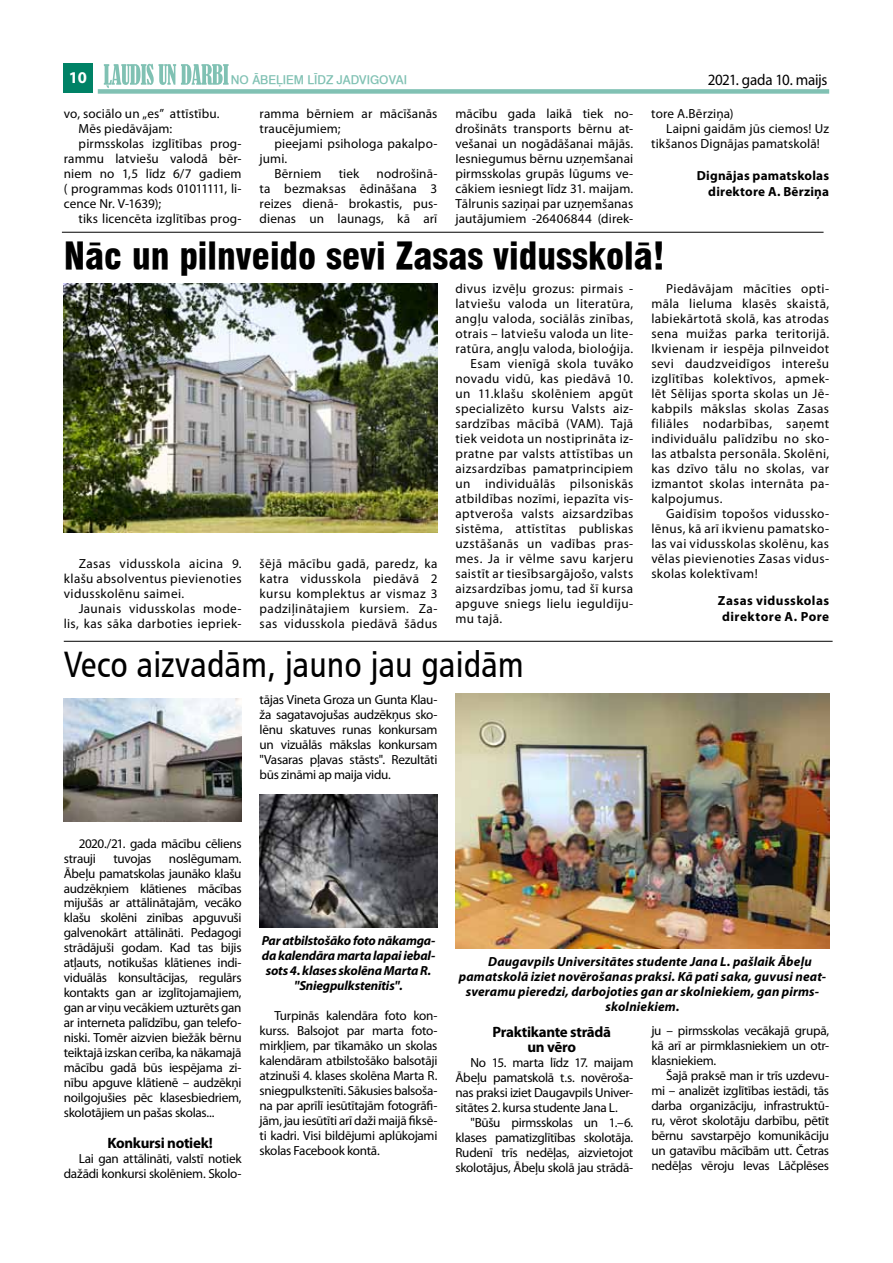
<style>
.page{position:relative;width:893px;height:1263px;background:#fff}
.page>*{position:absolute;margin:0;border:0;box-sizing:border-box;transform-origin:0 0}
.t1{font:900 condensed 36px "Swiss 721 TL";color:#000}
.t2{font:36px "Humanist 777 TL Roman Condensed B";color:#000}
.t3{font:700 16.5px "Myriad Pro";color:#fff}
.t4{font:15.75px "Myriad Pro";letter-spacing:-.02em;color:#000;scale:.95 1}
.t5{font:700 15px/15px "Myriad Pro";letter-spacing:-.02em;color:#000;text-align:center}
.t6{font:13.2px/15px "Myriad Pro";letter-spacing:.02em;color:#000;text-align:justify}
.t7{font:italic 700 13.2px "Myriad Pro";letter-spacing:.01em;color:#000}
.t8{font:italic 700 13.2px/15px "Myriad Pro";letter-spacing:-.015em;color:#000;text-align:center}
.t9{font:13.2px/15px "Myriad Pro";letter-spacing:-.02em;color:#000}
.t10{font:700 13.2px/15.8px "Myriad Pro";letter-spacing:.02em;color:#000;text-align:right}
.t11{font:13.2px "Myriad Pro";color:#000}
.t12{font:13.2px "Myriad Pro";letter-spacing:-.025em;color:#000}
.t13{font:500 12px "Swiss 721 TL";color:#80c1b3}
</style>
<div class="page">
<div style="left:98px;top:89px;width:731px;height:5px;background:#80c1b3"></div>
<div style="left:64px;top:64px;width:29px;height:29px;background:#008266"></div>
<svg style="left:104px;top:64px;width:125px;height:24px"></svg>
<img style="left:64px;top:284px;width:373px;height:249px">
<img style="left:64px;top:698px;width:178px;height:123px">
<img style="left:260px;top:794px;width:177px;height:134px">
<img style="left:455px;top:694px;width:374px;height:255px">
<hr style="left:62px;top:232px;width:762px;height:1px;background:#000">
<hr style="left:64px;top:641px;width:769px;height:1px;background:#000">
<p class="t3" style="left:69px;top:67px;width:20px">10</p>
<p class="t13" style="left:231px;top:73px;width:178px">NO ĀBEĻIEM LĪDZ JADVIGOVAI</p>
<p class="t4" style="left:708px;top:70px;width:127px">2021. gada 10. maijs</p>
<p class="t6" style="left:64px;top:106px;width:157px">vo, sociālo un „es” attīstību.</p>
<p class="t6" style="left:79px;top:121px;width:95px">Mēs piedāvājam:</p>
<p class="t6" style="left:79px;top:136px;width:164px">pirmsskolas izglītības prog-</p>
<p class="t6" style="left:64px;top:151px;width:179px">rammu latviešu valodā bēr-</p>
<p class="t6" style="left:64px;top:166px;width:179px">niem no 1,5 līdz 6/7 gadiem</p>
<p class="t6" style="left:64px;top:181px;width:179px">( programmas kods 01011111, li-</p>
<p class="t11" style="left:64px;top:196px;width:99px">cence Nr. V-1639);</p>
<p class="t6" style="left:79px;top:211px;width:164px">tiks licencēta izglītības prog-</p>
<p class="t6" style="left:455px;top:106px;width:179px">mācību gada laikā tiek no&shy;drošināts transports bērnu at&shy;vešanai un nogādāšanai mājās.<br>Iesniegumus bērnu uzņemšanai pirmsskolas grupās lūgums ve&shy;cākiem iesniegt līdz 31. maijam.<br>Tālrunis saziņai par uzņemšanas jautājumiem -26406844 (direk-</p>
<p class="t6" style="left:651px;top:106px;width:84px">tore A.Bērziņa)</p>
<p class="t6" style="left:260px;top:106px;width:179px">ramma bērniem ar mācīšanās traucējumiem;</p>
<p class="t6" style="left:274px;top:136px;width:164px">pieejami psihologa pakalpo-</p>
<p class="t6" style="left:260px;top:151px;width:29px">jumi.</p>
<p class="t6" style="left:274px;top:166px;width:49px">Bērniem</p>
<p class="t6" style="left:339px;top:166px;width:22px">tiek</p>
<p class="t6" style="left:666px;top:121px;width:164px">Laipni gaidām jūs ciemos! Uz</p>
<p class="t6" style="left:651px;top:136px;width:170px">tikšanos Dignājas pamatskolā!</p>
<p class="t10" style="left:697px;top:167px;width:134px">Dignājas pamatskolas direktore A. Bērziņa</p>
<p class="t6" style="left:260px;top:166px;width:179px;text-indent:117px">nodrošinā&shy;ta bezmaksas ēdināšana 3 reizes dienā- brokastis, pus&shy;dienas un launags, kā arī</p>
<h1 class="t1" style="left:64px;top:234px;width:602px">Nāc un pilnveido sevi Zasas vidusskolā!</h1>
<p class="t6" style="left:64px;top:556px;width:179px;text-indent:15px">Zasas vidusskola aicina 9. klašu absolventus pievienoties vidusskolēnu saimei.</p>
<p class="t6" style="left:64px;top:601px;width:179px;text-align:right">Jaunais vidusskolas mode&shy;lis, kas sāka darboties iepriek-</p>
<p class="t6" style="left:260px;top:556px;width:179px">šējā mācību gadā, paredz, ka katra vidusskola piedāvā 2 kursu komplektus ar vismaz 3 padziļinātajiem kursiem. Za&shy;sas vidusskola piedāvā šādus</p>
<p class="t6" style="left:455px;top:281px;width:179px">divus izvēļu grozus: pirmais -</p>
<p class="t6" style="left:455px;top:296px;width:179px">latviešu valoda un literatūra,</p>
<p class="t6" style="left:455px;top:311px;width:179px">angļu valoda, sociālās zinības,</p>
<p class="t6" style="left:455px;top:326px;width:179px">otrais – latviešu valoda un lite-</p>
<p class="t6" style="left:455px;top:341px;width:179px">ratūra, angļu valoda, bioloģija.</p>
<p class="t6" style="left:470px;top:356px;width:164px">Esam vienīgā skola tuvāko</p>
<p class="t6" style="left:455px;top:371px;width:179px">novadu vidū, kas piedāvā 10.</p>
<p class="t6" style="left:455px;top:386px;width:179px">un 11.klašu skolēniem apgūt</p>
<p class="t6" style="left:455px;top:401px;width:179px">specializēto kursu Valsts aiz-</p>
<p class="t6" style="left:455px;top:416px;width:179px">sardzības mācībā (VAM). Tajā</p>
<p class="t6" style="left:455px;top:431px;width:179px">tiek veidota un nostiprināta iz-</p>
<p class="t6" style="left:455px;top:446px;width:179px">pratne par valsts attīstības un</p>
<p class="t6" style="left:455px;top:461px;width:179px">aizsardzības pamatprincipiem</p>
<p class="t6" style="left:455px;top:476px;width:179px">un individuālās pilsoniskās</p>
<p class="t6" style="left:455px;top:491px;width:179px">atbildības nozīmi, iepazīta vis-</p>
<p class="t6" style="left:455px;top:506px;width:179px">aptveroša valsts aizsardzības</p>
<p class="t6" style="left:455px;top:521px;width:179px">sistēma, attīstītas publiskas</p>
<p class="t6" style="left:455px;top:536px;width:179px">uzstāšanās un vadības pras-</p>
<p class="t6" style="left:455px;top:551px;width:179px">mes. Ja ir vēlme savu karjeru</p>
<p class="t6" style="left:455px;top:566px;width:179px">saistīt ar tiesībsargājošo, valsts</p>
<p class="t6" style="left:455px;top:581px;width:179px">aizsardzības jomu, tad šī kursa</p>
<p class="t6" style="left:455px;top:596px;width:179px">apguve sniegs lielu ieguldīju-</p>
<p class="t6" style="left:455px;top:611px;width:48px">mu tajā.</p>
<h1 class="t2" style="left:64px;top:642px;width:462px">Veco aizvadām, jauno jau gaidām</h1>
<p class="t6" style="left:260px;top:692px;width:179px">tājas Vineta Groza un Gunta Klau&shy;ža sagatavojušas audzēkņus sko&shy;lēnu skatuves runas konkursam un vizuālās mākslas konkursam "Vasaras pļavas stāsts". Rezultāti būs zināmi ap maija vidu.</p>
<p class="t6" style="left:651px;top:281px;width:179px;text-indent:15px">Piedāvājam mācīties opti&shy;māla lieluma klasēs skaistā, labiekārtotā skolā, kas atrodas sena muižas parka teritorijā.<br>Ikvienam ir iespēja pilnveidot sevi daudzveidīgos interešu izglītības kolektīvos, apmek&shy;lēt Sēlijas sporta skolas un Jē&shy;kabpils mākslas skolas Zasas filiāles nodarbības, saņemt individuālu palīdzību no sko&shy;las atbalsta personāla. Skolēni, kas dzīvo tālu no skolas, var izmantot skolas internāta pa&shy;kalpojumus.</p>
<p class="t6" style="left:651px;top:506px;width:179px;text-indent:15px">Gaidīsim topošos vidussko&shy;lēnus, kā arī ikvienu pamatsko&shy;las vai vidusskolas skolēnu, kas vēlas pievienoties Zasas vidus&shy;skolas kolektīvam!</p>
<p class="t10" style="left:718px;top:592px;width:113px;text-align:center">Zasas vidusskolas direktore A. Pore</p>
<p class="t9" style="left:64px;top:835px;width:179px;text-indent:15px">2020./21. gada mācību cēliens strauji</p>
<p class="t6" style="left:64px;top:850px;width:179px;text-indent:105px">noslēgumam.<br>Ābeļu pamatskolas jaunāko klašu audzēkņiem klātienes mācības mijušās ar attālinātajām, vecāko klašu skolēni zinības apguvuši galvenokārt attālināti. Pedagogi strādājuši godam. Kad tas bijis atļauts, notikušas klātienes indi&shy;viduālās konsultācijas, regulārs kontakts gan ar izglītojamajiem, gan ar viņu vecākiem uzturēts gan ar interneta palīdzību, gan telefo&shy;niski. Tomēr aizvien biežāk bērnu teiktajā izskan cerība, ka nākamajā mācību gadā būs iespējama zi&shy;nību apguve klātienē – audzēkņi noilgojušies pēc klasesbiedriem, skolotājiem un pašas skolas...</p>
<p class="t5" style="left:107px;top:1134px;width:107px">Konkursi notiek!</p>
<p class="t9" style="left:64px;top:1150px;width:179px;text-align:right">Lai gan attālināti, valstī notiek dažādi konkursi skolēniem. Skolo-</p>
<p class="t12" style="left:113px;top:850px;width:40px">tuvojas</p>
<p class="t8" style="left:262px;top:933px;width:175px">Par atbilstošāko foto nākamga&shy;da kalendāra marta lapai iebal&shy;sots 4. klases skolēna Marta R. "Sniegpulkstenītis".</p>
<p class="t6" style="left:260px;top:1008px;width:179px;text-indent:15px">Turpinās kalendāra foto kon&shy;kurss. Balsojot par marta foto&shy;mirkļiem, par tīkamāko un skolas kalendāram atbilstošāko balsotāji atzinuši 4. klases skolēna Marta R. sniegpulkstenīti. Sākusies balsoša&shy;na par aprīlī iesūtītajām fotogrāfi&shy;jām, jau iesūtīti arī daži maijā fiksē&shy;ti kadri. Visi bildējumi aplūkojami skolas Facebook kontā.</p>
<p class="t7" style="left:488px;top:952px;width:325px">Daugavpils Universitātes studente Jana L. pašlaik Ābeļu</p>
<p class="t7" style="left:459px;top:967px;width:369px">pamatskolā iziet novērošanas praksi. Kā pati saka, guvusi neat-</p>
<p class="t7" style="left:466px;top:982px;width:355px">sveramu pieredzi, darbojoties gan ar skolniekiem, gan pirms-</p>
<p class="t7" style="left:605px;top:997px;width:76px">skolniekiem.</p>
<p class="t5" style="left:493px;top:1023px;width:120px">Praktikante strādā un vēro</p>
<p class="t6" style="left:455px;top:1054px;width:179px;text-indent:15px">No 15. marta līdz 17. maijam Ābeļu pamatskolā t.s. novēroša&shy;nas praksi iziet Daugavpils Univer&shy;sitātes 2. kursa studente Jana L.</p>
<p class="t6" style="left:455px;top:1114px;width:179px;text-indent:15px">"Būšu pirmsskolas un 1.–6. klases pamatizglītības skolotāja.<br>Rudenī trīs nedēļas, aizvietojot skolotājus, Ābeļu skolā jau strādā-</p>
<p class="t6" style="left:651px;top:1023px;width:179px">ju – pirmsskolas vecākajā grupā, kā arī ar pirmklasniekiem un otr&shy;klasniekiem.</p>
<p class="t6" style="left:651px;top:1068px;width:179px;text-indent:15px">Šajā praksē man ir trīs uzdevu&shy;mi – analizēt izglītības iestādi, tās darba organizāciju, infrastruktū&shy;ru, vērot skolotāju darbību, pētīt bērnu savstarpējo komunikāciju un gatavību mācībām utt. Četras nedēļas vēroju Ievas Lāčplēses</p>
</div>
